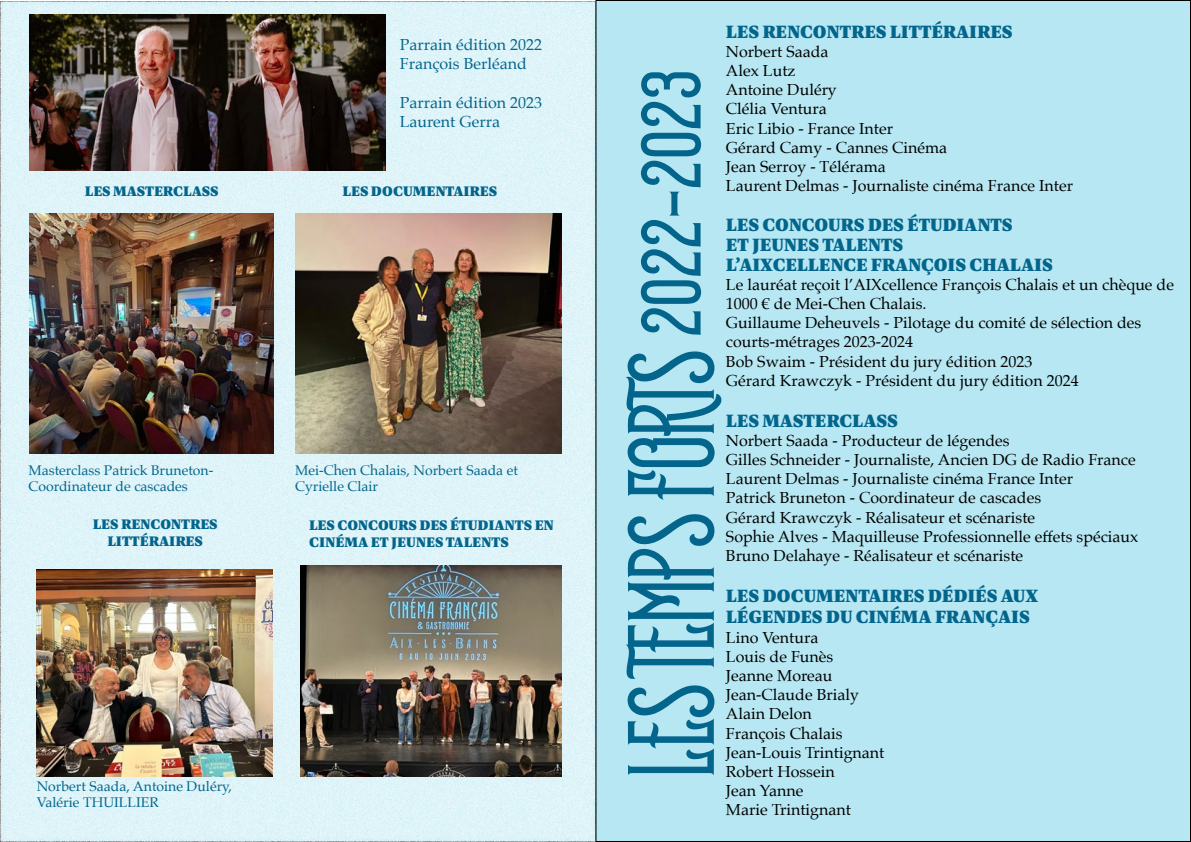
<style>
.page{position:relative;width:1191px;height:842px;background:#fff}
.page>*{position:absolute;margin:0;border:0;box-sizing:border-box;transform-origin:0 0}
.t1{font:condensed 72px "Prodelt Co";color:#03658c}
.t2{font:900 18px/20px "Dashiell Bright";color:#03658c}
.t3{font:16px/19.2px "Palatino";color:#000}
.t4{font:16px/19.2px "Palatino";color:#03658c}
.t5{font:14px/16.8px "Palatino";color:#03658c}
.t6{font:900 14px/16.8px "Dashiell Bright";color:#03658c;text-align:center}
</style>
<div class="page">
<div style="left:0;top:0;width:596px;height:842px;background:#def4f9"></div>
<img style="left:30px;top:14px;width:356px;height:156px">
<img style="left:30px;top:214px;width:244px;height:240px">
<img style="left:295px;top:214px;width:267px;height:240px">
<img style="left:37px;top:569px;width:235px;height:207px">
<img style="left:301px;top:566px;width:261px;height:210px">
<div style="left:596px;top:0;width:594px;height:841px;background:#b6e7f2"></div>
<p class="t6" style="left:85px;top:182px;width:135px">LES MASTERCLASS</p>
<p class="t4" style="left:400px;top:35px;width:144px">Parrain édition 2022<br>François Berléand</p>
<p class="t4" style="left:400px;top:93px;width:144px">Parrain édition 2023<br>Laurent Gerra</p>
<p class="t6" style="left:343px;top:182px;width:156px">LES DOCUMENTAIRES</p>
<p class="t5" style="left:29px;top:461px;width:186px">Masterclass Patrick Bruneton-<br>Coordinateur de cascades</p>
<p class="t5" style="left:295px;top:461px;width:224px">Mei-Chen Chalais, Norbert Saada et<br>Cyrielle Clair</p>
<p class="t6" style="left:93px;top:516px;width:126px">LES RENCONTRES<br>LITTÉRAIRES</p>
<p class="t6" style="left:309px;top:517px;width:246px;text-align:left">LES CONCOURS DES ÉTUDIANTS EN<br>CINÉMA ET JEUNES TALENTS</p>
<p class="t5" style="left:37px;top:777px;width:197px">Norbert Saada, Antoine Duléry,<br>Valérie THUILLIER</p>
<p class="t2" style="left:726px;top:21px;width:288px">LES RENCONTRES LITTÉRAIRES</p>
<p class="t3" style="left:726px;top:42px;width:348px">Norbert Saada<br>Alex Lutz<br>Antoine Duléry<br>Clélia Ventura<br>Eric Libio - France Inter<br>Gérard Camy - Cannes Cinéma<br>Jean Serroy - Télérama<br>Laurent Delmas - Journaliste cinéma France Inter</p>
<p class="t2" style="left:726px;top:214px;width:328px">LES CONCOURS DES ÉTUDIANTS<br>ET JEUNES TALENTS<br>L’AIXCELLENCE FRANÇOIS CHALAIS</p>
<p class="t3" style="left:726px;top:275px;width:449px">Le lauréat reçoit l’AIXcellence François Chalais et un chèque de 1000 € de Mei-Chen Chalais.<br>Guillaume Deheuvels - Pilotage du comité de sélection des courts-métrages 2023-2024<br>Bob Swaim - Président du jury édition 2023<br>Gérard Krawczyk - Président du jury édition 2024</p>
<p class="t2" style="left:726px;top:410px;width:173px">LES MASTERCLASS</p>
<p class="t3" style="left:726px;top:431px;width:414px">Norbert Saada - Producteur de légendes<br>Gilles Schneider - Journaliste, Ancien DG de Radio France Laurent Delmas - Journaliste cinéma France Inter<br>Patrick Bruneton - Coordinateur de cascades<br>Gérard Krawczyk - Réalisateur et scénariste<br>Sophie Alves - Maquilleuse Professionnelle effets spéciaux Bruno Delahaye - Réalisateur et scénariste</p>
<p class="t2" style="left:726px;top:585px;width:314px;line-height:21.6px">LES DOCUMENTAIRES DÉDIÉS AUX<br>LÉGENDES DU CINÉMA FRANÇAIS</p>
<p class="t3" style="left:726px;top:627px;width:160px">Lino Ventura<br>Louis de Funès<br>Jeanne Moreau<br>Jean-Claude Brialy<br>Alain Delon<br>François Chalais<br>Jean-Louis Trintignant<br>Robert Hossein<br>Jean Yanne<br>Marie Trintignant</p>
<h1 class="t1" style="left:609px;top:777px;width:708px;rotate:-90deg">LES TEMPS FORTS 2022-2023</h1>
</div>
